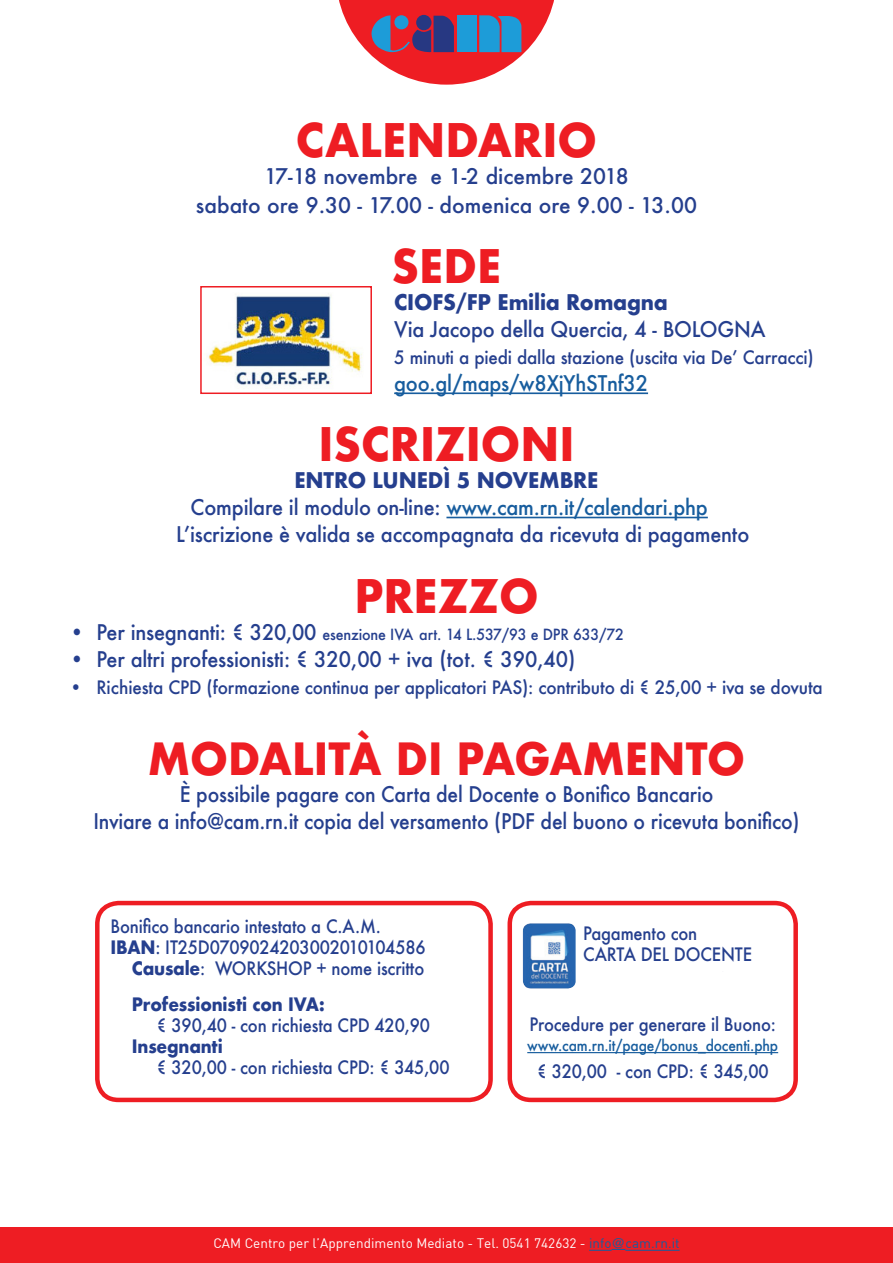
<style>
.page{position:relative;width:893px;height:1263px;background:#fff}
.page>*{position:absolute;margin:0;border:0;box-sizing:border-box;transform-origin:0 0}
.t1{font:700 45px "Futura";color:#ee1d23;scale:.95 1}
.t2{font:700 43.2px "Futura";color:#ee1d23;scale:.95 1}
.t3{font:500 21px "Futura";letter-spacing:-.01em;color:#253f8e;scale:.95 1}
.t4{font:500 21px "Futura";letter-spacing:-.01em;color:#253f8e;scale:.92 1}
.t5{font:500 21px "Futura";letter-spacing:-.01em;color:#175d9e;scale:.95 1}
.t6{font:500 21px "Futura";letter-spacing:-.01em;color:#253f8e}
.t7{font:700 21px "Futura";letter-spacing:-.01em;color:#253f8e;scale:.95 1}
.t8{font:500 18px "Futura";letter-spacing:-.01em;color:#253f8e;scale:.92 1}
.t9{font:500 18px "Futura";letter-spacing:-.01em;color:#253f8e;scale:.95 1}
.t10{font:700 18px "Futura";letter-spacing:-.01em;color:#253f8e;scale:.92 1}
.t11{font:500 15px "Futura";letter-spacing:-.01em;color:#253f8e;scale:.95 1}
.t12{font:500 15px "Futura";letter-spacing:-.01em;color:#175d9e;scale:.92 1}
.t13{font:13.5px "DIN";color:#fff}
.s1{color:#253f8e}
.s2{font-size:21px}
.s3{font-weight:700}
.s4{color:#175d9e}
.s5{font-family:"Helvetica";color:#175d9e}
</style>
<div class="page">
<div style="left:0;top:1228px;width:893px;height:35px;background:#ee1d23"></div>
<svg style="left:589px;top:1249px;width:36px;height:2px"></svg>
<hr style="left:625px;top:1250px;width:55px;height:1px;background:#175d9e">
<svg style="left:339px;top:0;width:215px;height:85px"></svg>
<hr style="left:394px;top:392px;width:254px;height:2px;background:#175d9e">
<hr style="left:446px;top:517px;width:262px;height:1px;background:#175d9e">
<img style="left:206px;top:295px;width:157px;height:93px">
<div style="left:200px;top:286px;width:172px;height:108px;border:2px solid #ee1d23"></div>
<div style="left:507px;top:901px;width:291px;height:201px;border:4px solid #ee1d23;border-radius:21px"></div>
<img style="left:523px;top:923px;width:53px;height:66px">
<div style="left:95px;top:901px;width:398px;height:201px;border:4px solid #ee1d23;border-radius:21px"></div>
<hr style="left:527px;top:1052px;width:251px;height:1px;background:#175d9e">
<p class="t1" style="left:296px;top:108px;width:318px">CALENDARIO</p>
<p class="t6" style="left:264px;top:162px;width:366px">17-18 novembre e 1-2 dicembre 2018</p>
<p class="t6" style="left:196px;top:191px;width:502px">sabato ore 9.30 - 17.00 - domenica ore 9.00 - 13.00</p>
<p class="t1" style="left:391px;top:234px;width:117px">SEDE</p>
<p class="t7" style="left:394px;top:287px;width:290px">CIOFS/FP Emilia Romagna</p>
<p class="t3" style="left:394px;top:315px;width:392px">Via Jacopo della Quercia, 4 - BOLOGNA</p>
<p class="t9" style="left:394px;top:345px;width:443px">5 minuti a piedi dalla stazione (uscita via De’ Carracci)</p>
<p class="t5" style="left:394px;top:369px;width:269px">goo.gl/maps/w8XjYhSTnf32</p>
<p class="t1" style="left:318px;top:412px;width:271px">ISCRIZIONI</p>
<p class="t7" style="left:294px;top:465px;width:322px">ENTRO LUNEDÌ 5 NOVEMBRE</p>
<p class="t5" style="left:191px;top:493px;width:546px"><span class="s1">Compilare il modulo on-line:</span> www.cam.rn.it/calendari.php</p>
<p class="t3" style="left:176px;top:520px;width:605px">L’iscrizione è valida se accompagnata da ricevuta di pagamento</p>
<p class="t1" style="left:354px;top:563px;width:195px">PREZZO</p>
<p class="t11" style="left:70px;top:624px;width:585px"><span class="s2">• Per insegnanti: € 320,00</span> esenzione IVA art. 14 L.537/93 e DPR 633/72</p>
<p class="t3" style="left:70px;top:644px;width:534px">• Per altri professionisti: € 320,00 + iva (tot. € 390,40)</p>
<p class="t9" style="left:70px;top:675px;width:794px">• Richiesta CPD (formazione continua per applicatori PAS): contributo di € 25,00 + iva se dovuta</p>
<p class="t2" style="left:148px;top:727px;width:630px">MODALITÀ DI PAGAMENTO</p>
<p class="t4" style="left:180px;top:779px;width:581px">È possibile pagare con Carta del Docente o Bonifico Bancario</p>
<p class="t4" style="left:93px;top:806px;width:769px">Inviare a info@cam.rn.it copia del versamento (PDF del buono o ricevuta bonifico)</p>
<p class="t8" style="left:111px;top:914px;width:295px">Bonifico bancario intestato a C.A.M.</p>
<p class="t8" style="left:111px;top:935px;width:344px"><span class="s3">IBAN</span>: IT25D0709024203002010104586</p>
<p class="t8" style="left:132px;top:956px;width:319px"><span class="s3">Causale</span>: WORKSHOP + nome iscritto</p>
<p class="t10" style="left:132px;top:991px;width:211px">Professionisti con IVA:</p>
<p class="t8" style="left:157px;top:1013px;width:299px">€ 390,40 - con richiesta CPD 420,90</p>
<p class="t10" style="left:132px;top:1033px;width:101px">Insegnanti</p>
<p class="t8" style="left:157px;top:1055px;width:320px">€ 320,00 - con richiesta CPD: € 345,00</p>
<p class="t8" style="left:583px;top:921px;width:126px">Pagamento con</p>
<p class="t8" style="left:583px;top:942px;width:185px">CARTA DEL DOCENTE</p>
<p class="t8" style="left:529px;top:1012px;width:269px">Procedure per generare il Buono:</p>
<p class="t12" style="left:527px;top:1035px;width:274px">www.cam.rn.it/page/bonus_docenti.php</p>
<p class="t8" style="left:537px;top:1059px;width:254px">€ 320,00 - con CPD: € 345,00</p>
<p class="t13" style="left:213px;top:1235px;width:468px">CAM Centro per l’Apprendimento Mediato - Tel. 0541 742632 - <span class="s4">info</span><span class="s5">@</span><span class="s4">cam.rn.it</span></p>
</div>
